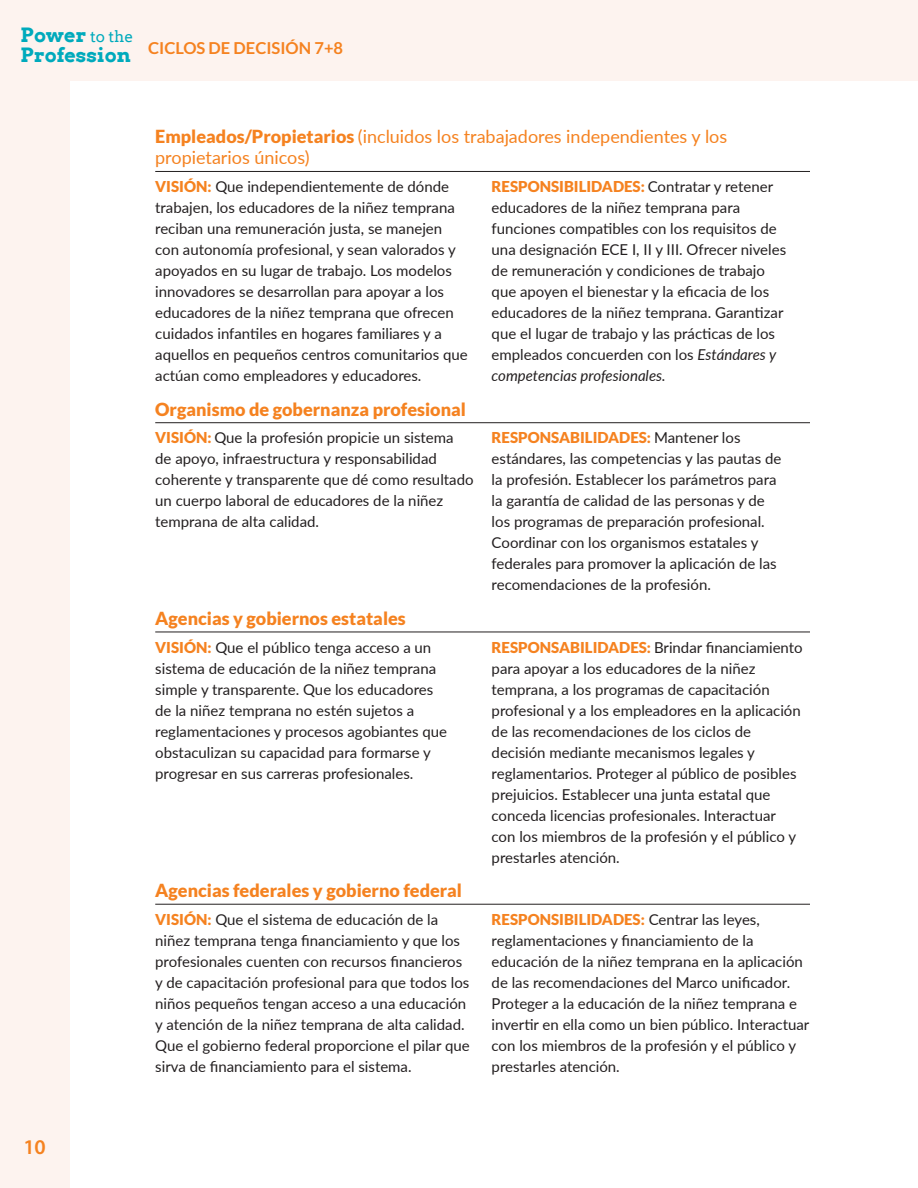
<style>
.page{position:relative;width:918px;height:1188px;background:#fff}
.page>*{position:absolute;margin:0;border:0;box-sizing:border-box;transform-origin:0 0}
.t1{font:600 21px "Myriad Pro";color:#f58220}
.t2{font:700 19.65px/19.8px "Arvo";color:#00aabc}
.Subhead_B{font:900 18px "Lato";color:#f58220}
.Subhead_B-2{font:18px/21.6px "Lato";color:#f58220}
.t3{font:700 16.5px "Lato";color:#f58220}
.Body{font:15px/21px "Lato";color:#231f20}
.s1{font-weight:400;font-size:15.45px}
.s2{font-weight:900}
.s3{font-weight:900;color:#f5821f}
.s4{font-weight:900;color:#f58220}
.s5{font-style:italic}
</style>
<div class="page">
<div style="left:0;top:0;width:69px;height:1188px;background:#fdf3ef"></div>
<div style="left:69px;top:0;width:849px;height:81px;background:#fdf3ef"></div>
<hr style="left:155px;top:171px;width:655px;height:1px;background:#231f20">
<hr style="left:155px;top:422px;width:655px;height:1px;background:#231f20">
<hr style="left:155px;top:632px;width:655px;height:1px;background:#231f20">
<hr style="left:155px;top:904px;width:655px;height:1px;background:#231f20">
<h2 class="t2" style="left:21px;top:25px;width:114px">Power <span class="s1">to the<br></span>Profession</h2>
<p class="t3" style="left:148px;top:38px;width:196px">CICLOS DE DECISIÓN 7+8</p>
<h1 class="t1" style="left:23px;top:1134px;width:24px">10</h1>
<p class="Subhead_B-2" style="left:155px;top:125px;width:574px"><span class="s2">Empleados/Propietarios</span> (incluidos los trabajadores independientes y los propietarios únicos)</p>
<p class="Body" style="left:155px;top:176px;width:314px"><span class="s3">VISIÓN:</span> Que independientemente de dónde trabajen, los educadores de la niñez temprana reciban una remuneración justa, se manejen con autonomía profesional, y sean valorados y apoyados en su lugar de trabajo. Los modelos innovadores se desarrollan para apoyar a los educadores de la niñez temprana que ofrecen cuidados infantiles en hogares familiares y a aquellos en pequeños centros comunitarios que actúan como empleadores y educadores.</p>
<p class="Body" style="left:492px;top:176px;width:296px"><span class="s4">RESPONSIBILIDADES:</span> Contratar y retener educadores de la niñez temprana para funciones compatibles con los requisitos de una designación ECE I, II y III. Ofrecer niveles de remuneración y condiciones de trabajo que apoyen el bienestar y la eficacia de los educadores de la niñez temprana. Garantizar que el lugar de trabajo y las prácticas de los empleados concuerden con los <span class="s5">Estándares y competencias profesionales.</span></p>
<p class="Subhead_B" style="left:155px;top:398px;width:312px">Organismo de gobernanza profesional</p>
<p class="Body" style="left:155px;top:427px;width:320px"><span class="s3">VISIÓN:</span> Que la profesión propicie un sistema de apoyo, infraestructura y responsabilidad coherente y transparente que dé como resultado un cuerpo laboral de educadores de la niñez temprana de alta calidad.</p>
<p class="Body" style="left:492px;top:427px;width:291px"><span class="s4">RESPONSABILIDADES:</span> Mantener los estándares, las competencias y las pautas de la profesión. Establecer los parámetros para la garantía de calidad de las personas y de los programas de preparación profesional.<br>Coordinar con los organismos estatales y federales para promover la aplicación de las recomendaciones de la profesión.</p>
<p class="Subhead_B" style="left:155px;top:608px;width:252px">Agencias y gobiernos estatales</p>
<p class="Body" style="left:155px;top:636px;width:293px"><span class="s4">VISIÓN:</span> Que el público tenga acceso a un sistema de educación de la niñez temprana simple y transparente. Que los educadores de la niñez temprana no estén sujetos a reglamentaciones y procesos agobiantes que obstaculizan su capacidad para formarse y progresar en sus carreras profesionales.</p>
<p class="Body" style="left:492px;top:636px;width:313px"><span class="s4">RESPONSABILIDADES:</span> Brindar financiamiento para apoyar a los educadores de la niñez temprana, a los programas de capacitación profesional y a los empleadores en la aplicación de las recomendaciones de los ciclos de decisión mediante mecanismos legales y reglamentarios. Proteger al público de posibles prejuicios. Establecer una junta estatal que conceda licencias profesionales. Interactuar con los miembros de la profesión y el público y prestarles atención.</p>
<p class="Subhead_B" style="left:155px;top:880px;width:308px">Agencias federales y gobierno federal</p>
<p class="Body" style="left:155px;top:908px;width:316px"><span class="s4">VISIÓN:</span> Que el sistema de educación de la niñez temprana tenga financiamiento y que los profesionales cuenten con recursos financieros y de capacitación profesional para que todos los niños pequeños tengan acceso a una educación y atención de la niñez temprana de alta calidad.<br>Que el gobierno federal proporcione el pilar que sirva de financiamiento para el sistema.</p>
<p class="Body" style="left:492px;top:908px;width:319px"><span class="s4">RESPONSIBILIDADES:</span> Centrar las leyes, reglamentaciones y financiamiento de la educación de la niñez temprana en la aplicación de las recomendaciones del Marco unificador.<br>Proteger a la educación de la niñez temprana e invertir en ella como un bien público. Interactuar con los miembros de la profesión y el público y prestarles atención.</p>
</div>
